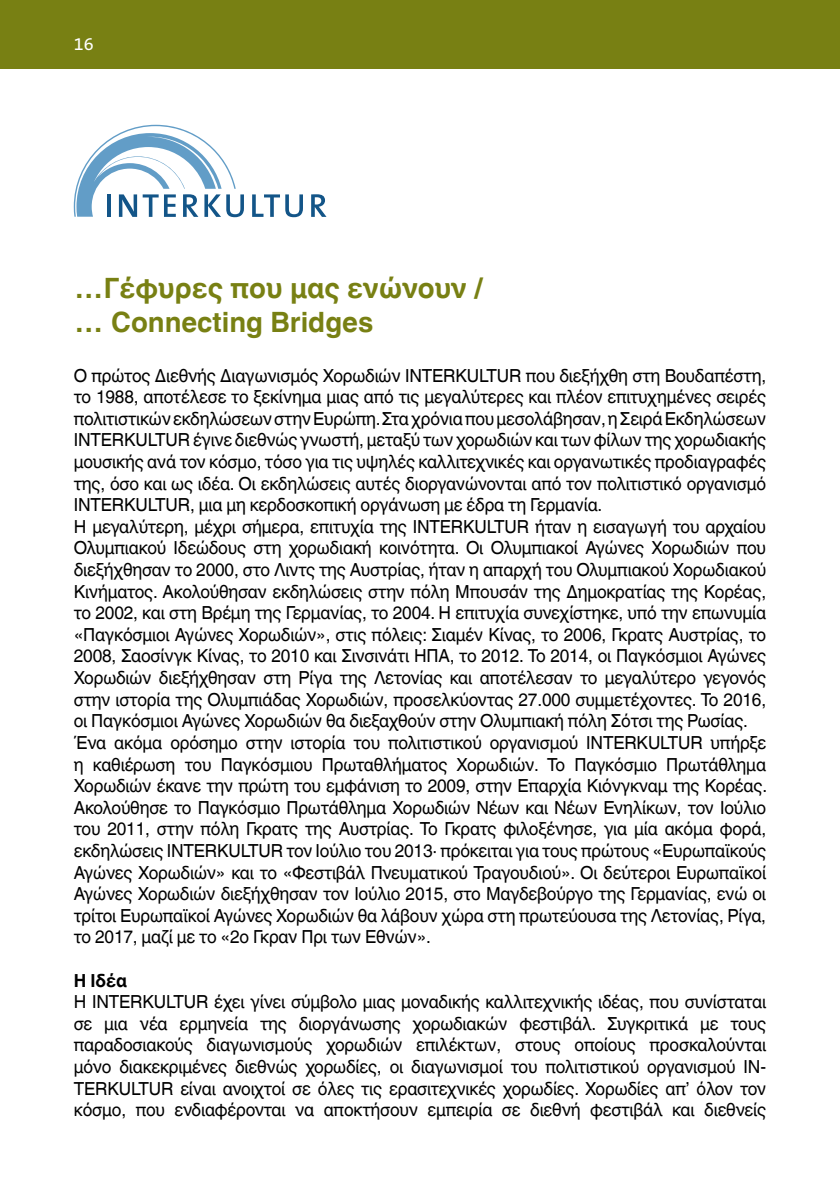
<style>
.page{position:relative;width:840px;height:1191px;background:#fff}
.page>*{position:absolute;margin:0;border:0;box-sizing:border-box;transform-origin:0 0}
.t1{font:700 28px/33.6px "Helvetica World";color:#788013}
.t2{font:18px/21.6px "Helvetica World";letter-spacing:-.01em;color:#000;scale:.96 1}
.t3{font:700 18px "Helvetica World";color:#000;scale:.96 1}
.t4{font:18px "The Sans B5 Plain";color:#fff}
</style>
<div class="page">
<div style="left:0;top:0;width:839px;height:68px;background:#788013"></div>
<svg style="left:252px;top:194px;width:51px;height:23px"></svg>
<svg style="left:311px;top:194px;width:15px;height:23px"></svg>
<svg style="left:74px;top:125px;width:170px;height:92px"></svg>
<p class="t4" style="left:74px;top:34px;width:21px">16</p>
<h1 class="t1" style="left:74px;top:271px;width:410px">…Γέφυρες που μας ενώνουν / … Connecting Bridges</h1>
<p class="t2" style="left:74px;top:364px;width:723px">Ο πρώτος Διεθνής Διαγωνισμός Χορωδιών INTERKULTUR που διεξήχθη στη Βουδαπέστη, το 1988, αποτέλεσε το ξεκίνημα μιας από τις μεγαλύτερες και πλέον επιτυχημένες σειρές πολιτιστικών εκδηλώσεων στην Ευρώπη. Στα χρόνια που μεσολάβησαν, η Σειρά Εκδηλώσεων INTERKULTUR έγινε διεθνώς γνωστή, μεταξύ των χορωδιών και των φίλων της χορωδιακής μουσικής ανά τον κόσμο, τόσο για τις υψηλές καλλιτεχνικές και οργανωτικές προδιαγραφές της, όσο και ως ιδέα. Οι εκδηλώσεις αυτές διοργανώνονται από τον πολιτιστικό οργανισμό INTERKULTUR, μια μη κερδοσκοπική οργάνωση με έδρα τη Γερμανία.<br>Η μεγαλύτερη, μέχρι σήμερα, επιτυχία της INTERKULTUR ήταν η εισαγωγή του αρχαίου Ολυμπιακού Ιδεώδους στη χορωδιακή κοινότητα. Οι Ολυμπιακοί Αγώνες Χορωδιών που διεξήχθησαν το 2000, στο Λιντς της Αυστρίας, ήταν η απαρχή του Ολυμπιακού Χορωδιακού Κινήματος. Ακολούθησαν εκδηλώσεις στην πόλη Μπουσάν της Δημοκρατίας της Κορέας, το 2002, και στη Βρέμη της Γερμανίας, το 2004. Η επιτυχία συνεχίστηκε, υπό την επωνυμία «Παγκόσμιοι Αγώνες Χορωδιών», στις πόλεις: Σιαμέν Κίνας, το 2006, Γκρατς Αυστρίας, το 2008, Σαοσίνγκ Κίνας, το 2010 και Σινσινάτι ΗΠΑ, το 2012. Το 2014, οι Παγκόσμιοι Αγώνες Χορωδιών διεξήχθησαν στη Ρίγα της Λετονίας και αποτέλεσαν το μεγαλύτερο γεγονός στην ιστορία της Ολυμπιάδας Χορωδιών, προσελκύοντας 27.000 συμμετέχοντες. Το 2016, οι Παγκόσμιοι Αγώνες Χορωδιών θα διεξαχθούν στην Ολυμπιακή πόλη Σότσι της Ρωσίας.<br>Ένα ακόμα ορόσημο στην ιστορία του πολιτιστικού οργανισμού INTERKULTUR υπήρξε η καθιέρωση του Παγκόσμιου Πρωταθλήματος Χορωδιών. Το Παγκόσμιο Πρωτάθλημα Χορωδιών έκανε την πρώτη του εμφάνιση το 2009, στην Επαρχία Κιόνγκναμ της Κορέας.<br>Ακολούθησε το Παγκόσμιο Πρωτάθλημα Χορωδιών Νέων και Νέων Ενηλίκων, τον Ιούλιο του 2011, στην πόλη Γκρατς της Αυστρίας. Το Γκρατς φιλοξένησε, για μία ακόμα φορά, εκδηλώσεις INTERKULTUR τον Ιούλιο του 2013· πρόκειται για τους πρώτους «Ευρωπαϊκούς Αγώνες Χορωδιών» και το «Φεστιβάλ Πνευματικού Τραγουδιού». Οι δεύτεροι Ευρωπαϊκοί Αγώνες Χορωδιών διεξήχθησαν τον Ιούλιο 2015, στο Μαγδεβούργο της Γερμανίας, ενώ οι τρίτοι Ευρωπαϊκοί Αγώνες Χορωδιών θα λάβουν χώρα στη πρωτεύουσα της Λετονίας, Ρίγα, το 2017, μαζί με το «2ο Γκραν Πρι των Εθνών».</p>
<p class="t3" style="left:74px;top:969px;width:57px">Η Ιδέα</p>
<p class="t2" style="left:74px;top:991px;width:722px;text-align:justify">Η INTERKULTUR έχει γίνει σύμβολο μιας μοναδικής καλλιτεχνικής ιδέας, που συνίσταται σε μια νέα ερμηνεία της διοργάνωσης χορωδιακών φεστιβάλ. Συγκριτικά με τους παραδοσιακούς διαγωνισμούς χορωδιών επιλέκτων, στους οποίους προσκαλούνται μόνο διακεκριμένες διεθνώς χορωδίες, οι διαγωνισμοί του πολιτιστικού οργανισμού IN-TERKULTUR είναι ανοιχτοί σε όλες τις ερασιτεχνικές χορωδίες. Χορωδίες απ’ όλον τον κόσμο, που ενδιαφέρονται να αποκτήσουν εμπειρία σε διεθνή φεστιβάλ και διεθνείς</p>
</div>
